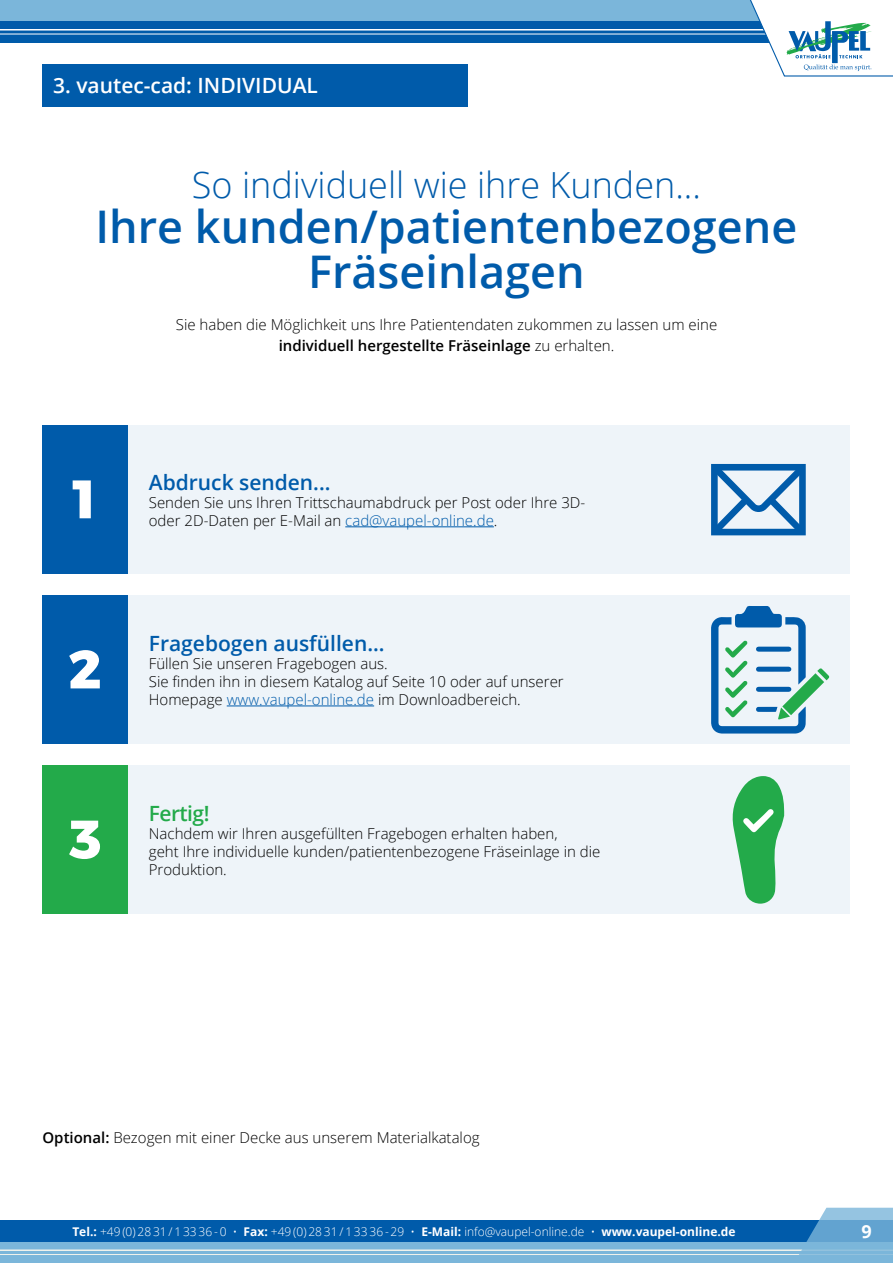
<style>
.page{position:relative;width:893px;height:1263px;background:#fff}
.page>*{position:absolute;margin:0;border:0;box-sizing:border-box;transform-origin:0 0}
.t1{font:800 54px "Montserrat";color:#fff}
.t2{font:600 45px/45px "Open Sans";color:#005baa;text-align:center}
.t3{font:300 36px "Open Sans";color:#005baa}
.t4{font:600 21px "Open Sans";color:#005baa}
.t5{font:600 21px "Open Sans";color:#fff}
.t6{font:600 21px "Open Sans";color:#23aa4a}
.t7{font:700 18px "Open Sans";color:#fff}
.t8{font:300 15px/18px "Open Sans";color:#000}
.t9{font:300 12px "Open Sans";color:#fff}
.s1{font-weight:600}
.s2{color:#005baa}
.s3{font-weight:700}
</style>
<div class="page">
<div style="left:0;top:0;width:893px;height:43px;background:#7bb6da"></div>
<div style="left:0;top:21px;width:893px;height:22px;background:#005baa"></div>
<hr style="left:0;top:34px;width:893px;height:1px;background:#fff">
<hr style="left:0;top:29px;width:893px;height:2px;background:#fff">
<svg style="left:743px;top:0;width:150px;height:77px"></svg>
<div style="left:0;top:1220px;width:893px;height:43px;background:#7bb6da"></div>
<div style="left:0;top:1220px;width:893px;height:22px;background:#005baa"></div>
<hr style="left:0;top:1254px;width:893px;height:1px;background:#f0f2ec">
<hr style="left:0;top:1249px;width:893px;height:2px;background:#f0f2ec">
<svg style="left:787px;top:1208px;width:106px;height:47px"></svg>
<div style="left:43px;top:64px;width:425px;height:42px;background:#005baa"></div>
<div style="left:43px;top:765px;width:807px;height:149px;background:#eef4f9"></div>
<div style="left:43px;top:595px;width:807px;height:149px;background:#eef4f9"></div>
<div style="left:43px;top:425px;width:807px;height:149px;background:#eef4f9"></div>
<hr style="left:345px;top:526px;width:149px;height:1px;background:#005baa">
<div style="left:43px;top:425px;width:85px;height:149px;background:#005baa"></div>
<div style="left:43px;top:595px;width:85px;height:149px;background:#005baa"></div>
<div style="left:43px;top:765px;width:85px;height:149px;background:#23aa4a"></div>
<hr style="left:227px;top:705px;width:147px;height:1px;background:#005baa">
<svg style="left:782px;top:673px;width:42px;height:42px"></svg>
<svg style="left:817px;top:668px;width:12px;height:12px"></svg>
<svg style="left:711px;top:605px;width:95px;height:128px"></svg>
<svg style="left:733px;top:776px;width:51px;height:128px"></svg>
<svg style="left:711px;top:464px;width:95px;height:71px"></svg>
<h3 class="t5" style="left:53px;top:71px;width:223px">3. vautec-cad: INDIVIDUAL</h3>
<h3 class="t3" style="left:192px;top:160px;width:511px">So individuell wie ihre Kunden...</h3>
<h2 class="t2" style="left:96px;top:203px;width:703px">Ihre kunden/patientenbezogene<br>Fräseinlagen</h2>
<p class="t8" style="left:176px;top:313px;width:543px;line-height:21px;text-align:center">Sie haben die Möglichkeit uns Ihre Patientendaten zukommen zu lassen um eine <span class="s1">individuell hergestellte Fräseinlage</span> zu erhalten.</p>
<h1 class="t1" style="left:74px;top:455px;width:24px">1</h1>
<h3 class="t4" style="left:149px;top:468px;width:183px">Abdruck senden...</h3>
<p class="t8" style="left:149px;top:493px;width:438px">Senden Sie uns Ihren Trittschaumabdruck per Post oder Ihre 3D-</p>
<p class="t8" style="left:149px;top:511px;width:350px">oder 2D-Daten per E-Mail an <span class="s2">cad@vaupel-online.de</span>.</p>
<h1 class="t1" style="left:68px;top:625px;width:35px">2</h1>
<h1 class="t1" style="left:69px;top:795px;width:34px">3</h1>
<h3 class="t4" style="left:149px;top:629px;width:237px">Fragebogen ausfüllen...</h3>
<p class="t8" style="left:149px;top:654px;width:416px">Füllen Sie unseren Fragebogen aus.<br>Sie finden ihn in diesem Katalog auf Seite 10 oder auf unserer<br>Homepage <span class="s2">www.vaupel-online.de</span> im Downloadbereich.</p>
<h3 class="t6" style="left:149px;top:799px;width:62px">Fertig!</h3>
<p class="t8" style="left:149px;top:824px;width:453px">Nachdem wir Ihren ausgefüllten Fragebogen erhalten haben,<br>geht Ihre individuelle kunden/patientenbezogene Fräseinlage in die<br>Produktion.</p>
<p class="t8" style="left:43px;top:1128px;width:439px"><span class="s1">Optional:</span> Bezogen mit einer Decke aus unserem Materialkatalog</p>
<p class="t9" style="left:72px;top:1223px;width:665px"><span class="s3">Tel.:</span> +49 (0) 28 31 / 1 33 36 - 0 • <span class="s3">Fax:</span> +49 (0) 28 31 / 1 33 36 - 29 • <span class="s3">E-Mail:</span> info@vaupel-online.de • <span class="s3">www.vaupel-online.de</span></p>
<p class="t7" style="left:861px;top:1219px;width:12px">9</p>
</div>
